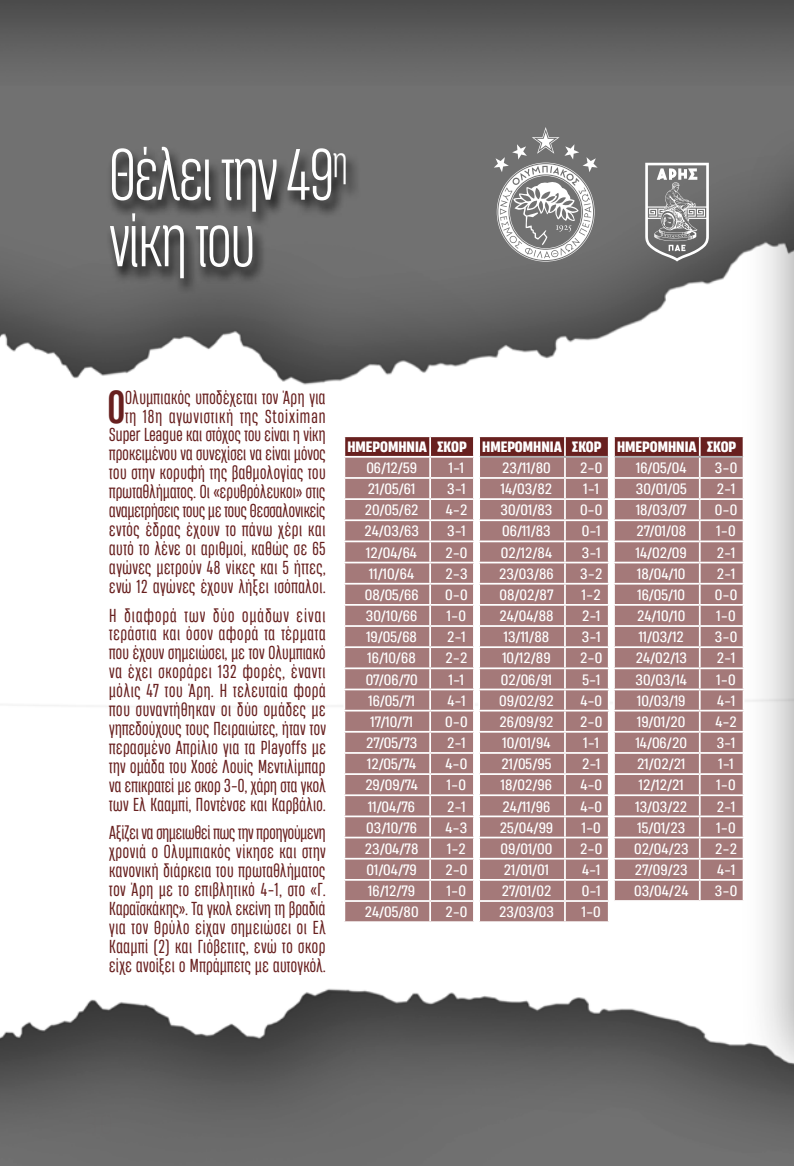
<style>
.page{position:relative;width:794px;height:1166px;background:#fff}
.page>*{position:absolute;margin:0;border:0;box-sizing:border-box;transform-origin:0 0}
.t1{font:68.25px/66.5px "Heading Now 43";letter-spacing:-.02em;color:#fff}
.t2{font:500 42.88px "Heading Now 45";color:#68201f}
.t3{font:17.5px/18.9px "Heading Now 44";letter-spacing:.025em;color:#68201f;text-align:justify}
.t4{font:14px "Heading Now 54";color:#fff;scale:1.15 1}
.t5{font:700 14px "Heading Now 56";color:#fff;scale:1.13 1}
</style>
<div class="page">
<img style="left:0;top:0;width:794px;height:1166px">
<svg style="left:106px;top:147px;width:254px;height:148px;background:#5e5e5e"></svg>
<svg style="left:494px;top:127px;width:103px;height:135px"></svg>
<svg style="left:645px;top:163px;width:64px;height:98px;background:#959595"></svg>
<hr style="left:343px;top:435px;width:87px;height:2px;background:#fff">
<hr style="left:430px;top:435px;width:45px;height:2px;background:#fff">
<hr style="left:343px;top:921px;width:87px;height:2px;background:#fff">
<hr style="left:430px;top:921px;width:45px;height:2px;background:#fff">
<hr style="left:478px;top:435px;width:87px;height:2px;background:#fff">
<hr style="left:565px;top:435px;width:44px;height:2px;background:#fff">
<hr style="left:478px;top:921px;width:87px;height:2px;background:#fff">
<hr style="left:565px;top:921px;width:44px;height:2px;background:#fff">
<hr style="left:613px;top:435px;width:87px;height:2px;background:#fff">
<hr style="left:700px;top:435px;width:44px;height:2px;background:#fff">
<svg style="left:343px;top:436px;width:401px;height:485px;background:#ae8989"></svg>
<hr style="left:700px;top:900px;width:44px;height:2px;background:#fff">
<h1 class="t1" style="left:109px;top:139px;width:240px">Θέλει την 49<sup>η </sup>νίκη του</h1>
<h2 class="t2" style="left:108px;top:377px;width:19px">Ο</h2>
<p class="t3" style="left:109px;top:387px;width:218px;text-align:right">Ολυμπιακός υποδέχεται τον Άρη για<br>τη 18η αγωνιστική της Stoiximan Super League και στόχος του είναι η νίκη προκειμένου να συνεχίσει να είναι μόνος του στην κορυφή της βαθμολογίας του πρωταθλήματος. Οι «ερυθρόλευκοι» στις αναμετρήσεις τους με τους Θεσσαλονικείς εντός έδρας έχουν το πάνω χέρι και αυτό το λένε οι αριθμοί, καθώς σε 65 αγώνες μετρούν 48 νίκες και 5 ήττες, ενώ 12 αγώνες έχουν λήξει ισόπαλοι.</p>
<p class="t3" style="left:109px;top:605px;width:218px">Η διαφορά των δύο ομάδων είναι τεράστια και όσον αφορά τα τέρματα που έχουν σημειώσει, με τον Ολυμπιακό να έχει σκοράρει 132 φορές, έναντι μόλις 47 του Άρη. Η τελευταία φορά που συναντήθηκαν οι δύο ομάδες με γηπεδούχους τους Πειραιώτες, ήταν τον περασμένο Απρίλιο για τα Playoffs με την ομάδα του Χοσέ Λουίς Μεντιλίμπαρ να επικρατεί με σκορ 3-0, χάρη στα γκολ των Ελ Κααμπί, Ποντένσε και Καρβάλιο.</p>
<p class="t3" style="left:109px;top:823px;width:218px">Αξίζει να σημειωθεί πως την προηγούμενη χρονιά ο Ολυμπιακός νίκησε και στην κανονική διάρκεια του πρωταθλήματος τον Άρη με το επιβλητικό 4-1, στο «Γ.<br>Καραϊσκάκης». Τα γκολ εκείνη τη βραδιά για τον Θρύλο είχαν σημειώσει οι Ελ Κααμπί (2) και Γιόβετιτς, ενώ το σκορ είχε ανοίξει ο Μπράμπετς με αυτογκόλ.</p>
<p class="t5" style="left:347px;top:436px;width:107px">ΗΜΕΡΟΜΗΝΙΑ ΣΚΟΡ</p>
<p class="t4" style="left:366px;top:458px;width:46px">06/12/59</p>
<p class="t4" style="left:449px;top:458px;width:15px">1-1</p>
<p class="t4" style="left:368px;top:479px;width:43px">21/05/61</p>
<p class="t4" style="left:447px;top:479px;width:18px">3-1</p>
<p class="t4" style="left:365px;top:500px;width:48px">20/05/62</p>
<p class="t4" style="left:446px;top:500px;width:20px">4-2</p>
<p class="t4" style="left:364px;top:522px;width:49px">24/03/63</p>
<p class="t4" style="left:447px;top:522px;width:18px">3-1</p>
<p class="t4" style="left:366px;top:543px;width:46px">12/04/64</p>
<p class="t4" style="left:445px;top:543px;width:21px">2-0</p>
<p class="t4" style="left:369px;top:564px;width:41px">11/10/64</p>
<p class="t4" style="left:445px;top:564px;width:21px">2-3</p>
<p class="t4" style="left:365px;top:585px;width:48px">08/05/66</p>
<p class="t4" style="left:445px;top:585px;width:21px">0-0</p>
<p class="t4" style="left:366px;top:606px;width:46px">30/10/66</p>
<p class="t4" style="left:447px;top:606px;width:18px">1-0</p>
<p class="t4" style="left:366px;top:627px;width:45px">19/05/68</p>
<p class="t4" style="left:447px;top:627px;width:18px">2-1</p>
<p class="t4" style="left:367px;top:648px;width:43px">16/10/68</p>
<p class="t4" style="left:445px;top:648px;width:20px">2-2</p>
<p class="t4" style="left:366px;top:670px;width:47px">07/06/70</p>
<p class="t4" style="left:449px;top:670px;width:15px">1-1</p>
<p class="t4" style="left:368px;top:691px;width:42px">16/05/71</p>
<p class="t4" style="left:447px;top:691px;width:17px">4-1</p>
<p class="t4" style="left:370px;top:712px;width:39px">17/10/71</p>
<p class="t4" style="left:445px;top:712px;width:21px">0-0</p>
<p class="t4" style="left:366px;top:733px;width:46px">27/05/73</p>
<p class="t4" style="left:447px;top:733px;width:18px">2-1</p>
<p class="t4" style="left:367px;top:754px;width:44px">12/05/74</p>
<p class="t4" style="left:445px;top:754px;width:21px">4-0</p>
<p class="t4" style="left:365px;top:775px;width:47px">29/09/74</p>
<p class="t4" style="left:447px;top:775px;width:18px">1-0</p>
<p class="t4" style="left:368px;top:797px;width:42px">11/04/76</p>
<p class="t4" style="left:447px;top:797px;width:18px">2-1</p>
<p class="t4" style="left:366px;top:818px;width:46px">03/10/76</p>
<p class="t4" style="left:445px;top:818px;width:20px">4-3</p>
<p class="t4" style="left:365px;top:839px;width:48px">23/04/78</p>
<p class="t4" style="left:447px;top:839px;width:18px">1-2</p>
<p class="t4" style="left:366px;top:860px;width:45px">01/04/79</p>
<p class="t4" style="left:445px;top:860px;width:21px">2-0</p>
<p class="t4" style="left:368px;top:881px;width:42px">16/12/79</p>
<p class="t4" style="left:447px;top:881px;width:18px">1-0</p>
<p class="t4" style="left:365px;top:902px;width:48px">24/05/80</p>
<p class="t4" style="left:445px;top:902px;width:21px">2-0</p>
<p class="t5" style="left:482px;top:436px;width:107px">ΗΜΕΡΟΜΗΝΙΑ ΣΚΟΡ</p>
<p class="t4" style="left:502px;top:458px;width:44px">23/11/80</p>
<p class="t4" style="left:580px;top:458px;width:21px">2-0</p>
<p class="t4" style="left:501px;top:479px;width:46px">14/03/82</p>
<p class="t4" style="left:583px;top:479px;width:15px">1-1</p>
<p class="t4" style="left:500px;top:500px;width:47px">30/01/83</p>
<p class="t4" style="left:580px;top:500px;width:21px">0-0</p>
<p class="t4" style="left:502px;top:522px;width:44px">06/11/83</p>
<p class="t4" style="left:582px;top:522px;width:18px">0-1</p>
<p class="t4" style="left:501px;top:543px;width:46px">02/12/84</p>
<p class="t4" style="left:582px;top:543px;width:18px">3-1</p>
<p class="t4" style="left:499px;top:564px;width:49px">23/03/86</p>
<p class="t4" style="left:580px;top:564px;width:21px">3-2</p>
<p class="t4" style="left:499px;top:585px;width:48px">08/02/87</p>
<p class="t4" style="left:582px;top:585px;width:18px">1-2</p>
<p class="t4" style="left:499px;top:606px;width:49px">24/04/88</p>
<p class="t4" style="left:582px;top:606px;width:18px">2-1</p>
<p class="t4" style="left:504px;top:627px;width:41px">13/11/88</p>
<p class="t4" style="left:582px;top:627px;width:18px">3-1</p>
<p class="t4" style="left:502px;top:648px;width:43px">10/12/89</p>
<p class="t4" style="left:580px;top:648px;width:21px">2-0</p>
<p class="t4" style="left:501px;top:670px;width:46px">02/06/91</p>
<p class="t4" style="left:582px;top:670px;width:17px">5-1</p>
<p class="t4" style="left:499px;top:691px;width:49px">09/02/92</p>
<p class="t4" style="left:580px;top:691px;width:21px">4-0</p>
<p class="t4" style="left:499px;top:712px;width:48px">26/09/92</p>
<p class="t4" style="left:580px;top:712px;width:21px">2-0</p>
<p class="t4" style="left:502px;top:733px;width:43px">10/01/94</p>
<p class="t4" style="left:583px;top:733px;width:15px">1-1</p>
<p class="t4" style="left:501px;top:754px;width:45px">21/05/95</p>
<p class="t4" style="left:582px;top:754px;width:18px">2-1</p>
<p class="t4" style="left:501px;top:775px;width:46px">18/02/96</p>
<p class="t4" style="left:580px;top:775px;width:21px">4-0</p>
<p class="t4" style="left:502px;top:797px;width:43px">24/11/96</p>
<p class="t4" style="left:580px;top:797px;width:21px">4-0</p>
<p class="t4" style="left:500px;top:818px;width:48px">25/04/99</p>
<p class="t4" style="left:582px;top:818px;width:18px">1-0</p>
<p class="t4" style="left:500px;top:839px;width:47px">09/01/00</p>
<p class="t4" style="left:580px;top:839px;width:21px">2-0</p>
<p class="t4" style="left:504px;top:860px;width:41px">21/01/01</p>
<p class="t4" style="left:582px;top:860px;width:17px">4-1</p>
<p class="t4" style="left:502px;top:881px;width:45px">27/01/02</p>
<p class="t4" style="left:582px;top:881px;width:18px">0-1</p>
<p class="t4" style="left:499px;top:902px;width:49px">23/03/03</p>
<p class="t4" style="left:582px;top:902px;width:18px">1-0</p>
<p class="t5" style="left:617px;top:436px;width:107px">ΗΜΕΡΟΜΗΝΙΑ ΣΚΟΡ</p>
<p class="t4" style="left:636px;top:458px;width:45px">16/05/04</p>
<p class="t4" style="left:715px;top:458px;width:21px">3-0</p>
<p class="t4" style="left:636px;top:479px;width:46px">30/01/05</p>
<p class="t4" style="left:717px;top:479px;width:18px">2-1</p>
<p class="t4" style="left:636px;top:500px;width:46px">18/03/07</p>
<p class="t4" style="left:715px;top:500px;width:21px">0-0</p>
<p class="t4" style="left:636px;top:522px;width:45px">27/01/08</p>
<p class="t4" style="left:716px;top:522px;width:18px">1-0</p>
<p class="t4" style="left:636px;top:543px;width:46px">14/02/09</p>
<p class="t4" style="left:717px;top:543px;width:18px">2-1</p>
<p class="t4" style="left:637px;top:564px;width:44px">18/04/10</p>
<p class="t4" style="left:717px;top:564px;width:18px">2-1</p>
<p class="t4" style="left:637px;top:585px;width:43px">16/05/10</p>
<p class="t4" style="left:715px;top:585px;width:21px">0-0</p>
<p class="t4" style="left:637px;top:606px;width:43px">24/10/10</p>
<p class="t4" style="left:716px;top:606px;width:18px">1-0</p>
<p class="t4" style="left:638px;top:627px;width:41px">11/03/12</p>
<p class="t4" style="left:715px;top:627px;width:21px">3-0</p>
<p class="t4" style="left:636px;top:648px;width:46px">24/02/13</p>
<p class="t4" style="left:717px;top:648px;width:18px">2-1</p>
<p class="t4" style="left:635px;top:670px;width:46px">30/03/14</p>
<p class="t4" style="left:716px;top:670px;width:18px">1-0</p>
<p class="t4" style="left:637px;top:691px;width:44px">10/03/19</p>
<p class="t4" style="left:717px;top:691px;width:17px">4-1</p>
<p class="t4" style="left:637px;top:712px;width:44px">19/01/20</p>
<p class="t4" style="left:715px;top:712px;width:20px">4-2</p>
<p class="t4" style="left:635px;top:733px;width:46px">14/06/20</p>
<p class="t4" style="left:717px;top:733px;width:18px">3-1</p>
<p class="t4" style="left:637px;top:754px;width:43px">21/02/21</p>
<p class="t4" style="left:718px;top:754px;width:15px">1-1</p>
<p class="t4" style="left:639px;top:775px;width:41px">12/12/21</p>
<p class="t4" style="left:716px;top:775px;width:18px">1-0</p>
<p class="t4" style="left:635px;top:797px;width:46px">13/03/22</p>
<p class="t4" style="left:717px;top:797px;width:18px">2-1</p>
<p class="t4" style="left:637px;top:818px;width:43px">15/01/23</p>
<p class="t4" style="left:716px;top:818px;width:18px">1-0</p>
<p class="t4" style="left:634px;top:839px;width:49px">02/04/23</p>
<p class="t4" style="left:715px;top:839px;width:20px">2-2</p>
<p class="t4" style="left:635px;top:860px;width:47px">27/09/23</p>
<p class="t4" style="left:717px;top:860px;width:17px">4-1</p>
<p class="t4" style="left:634px;top:881px;width:49px">03/04/24</p>
<p class="t4" style="left:715px;top:881px;width:21px">3-0</p>
</div>
